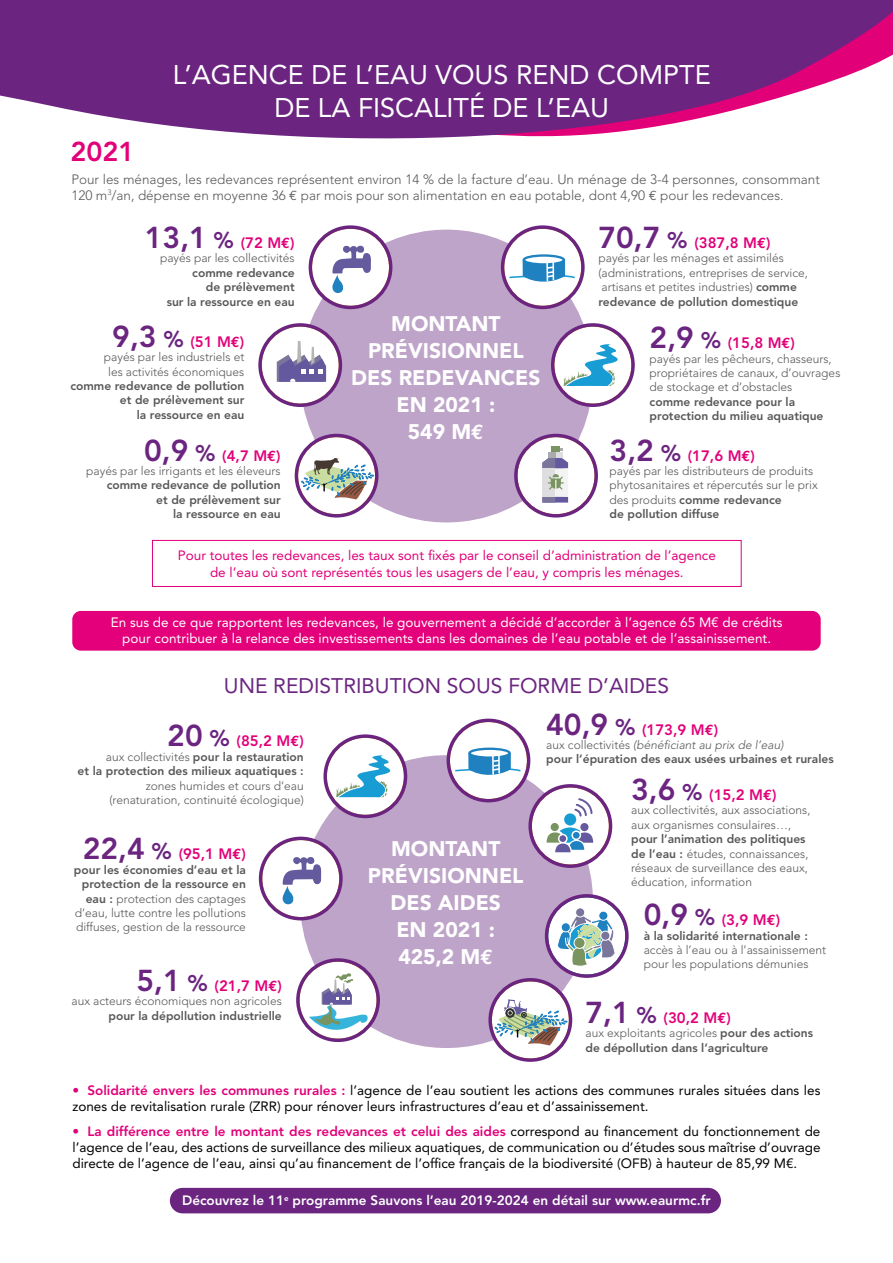
<style>
.page{position:relative;width:893px;height:1263px;background:#fff}
.page>*{position:absolute;margin:0;border:0;box-sizing:border-box;transform-origin:0 0}
.t1{font:27px/32.4px "Avenir";color:#fff;text-align:center}
.t2{font:800 27px "Avenir LT Std";color:#e20079}
.t3{font:900 21px/27px "Avenir LT Std";color:#fff;text-align:center}
.t4{font:21px "Avenir LT Std";color:#6b2580}
.t5{font:800 15px "Avenir LT Std";color:#e20079}
.t6{font:13.5px/16.2px "Avenir LT Std";color:#000}
.t7{font:300 13.5px/16.2px "Avenir LT Std";color:#58585a}
.t8{font:13.5px/16.2px "Avenir LT Std";color:#fff;text-align:center}
.t9{font:13.5px/16.2px "Avenir LT Std";color:#e20079;text-align:center}
.t10{font:800 13.5px "Avenir LT Std";color:#fff}
.t11{font:300 12px/14.4px "Avenir LT Std";color:#58585a}
.t12{font:800 12px/14.4px "Avenir LT Std";color:#58585a;text-align:right}
.s1{font-family:"Euro Mono";font-weight:400}
.s2{font-size:30px;color:#6b2580}
.s3{font-size:22.5px;color:#6b2580}
.s4{font-family:"Euro Mono";font-weight:700}
.s5{font-weight:800}
.s6{font-weight:300}
.s7{font-weight:300;font-style:italic}
.s8{color:#e20079}
.s9{font-weight:800;color:#e20079}
</style>
<div class="page">
<svg style="left:0;top:0;width:893px;height:139px;background:#844090"></svg>
<div style="left:72px;top:611px;width:749px;height:40px;background:#e3007a;border-radius:9px"></div>
<div style="left:300px;top:755px;width:293px;height:293px;background:#bea4c9;border-radius:50%"></div>
<svg style="left:261px;top:838px;width:79px;height:81px"></svg>
<div style="left:259px;top:837px;width:84px;height:83px;border:3px solid #6b2580;border-radius:50%"></div>
<svg style="left:325px;top:736px;width:81px;height:80px"></svg>
<div style="left:323px;top:734px;width:84px;height:84px;border:3px solid #6b2580;border-radius:50%"></div>
<svg style="left:298px;top:960px;width:80px;height:80px"></svg>
<div style="left:296px;top:958px;width:84px;height:84px;border:3px solid #6b2580;border-radius:50%"></div>
<svg style="left:448px;top:720px;width:163px;height:146px"></svg>
<div style="left:528px;top:784px;width:84px;height:84px;border:3px solid #6b2580;border-radius:50%"></div>
<svg style="left:490px;top:896px;width:137px;height:164px"></svg>
<div style="left:488px;top:978px;width:84px;height:84px;border:3px solid #6b2580;border-radius:50%"></div>
<div style="left:152px;top:540px;width:590px;height:47px;border:1px solid #e20079"></div>
<div style="left:300px;top:230px;width:293px;height:292px;background:#bea4c9;border-radius:50%"></div>
<svg style="left:310px;top:228px;width:81px;height:79px"></svg>
<div style="left:309px;top:225px;width:83px;height:84px;border:3px solid #6b2580;border-radius:50%"></div>
<svg style="left:553px;top:325px;width:80px;height:80px"></svg>
<div style="left:551px;top:323px;width:84px;height:84px;border:3px solid #6b2580;border-radius:50%"></div>
<svg style="left:503px;top:227px;width:80px;height:80px"></svg>
<div style="left:501px;top:225px;width:84px;height:84px;border:3px solid #6b2580;border-radius:50%"></div>
<svg style="left:516px;top:435px;width:80px;height:81px"></svg>
<div style="left:514px;top:434px;width:84px;height:83px;border:3px solid #6b2580;border-radius:50%"></div>
<svg style="left:296px;top:435px;width:81px;height:81px"></svg>
<div style="left:295px;top:434px;width:83px;height:83px;border:3px solid #6b2580;border-radius:50%"></div>
<svg style="left:260px;top:325px;width:80px;height:80px"></svg>
<div style="left:258px;top:323px;width:84px;height:84px;border:3px solid #6b2580;border-radius:50%"></div>
<div style="left:170px;top:1188px;width:551px;height:25px;background:#6b2580;border-radius:13px"></div>
<h1 class="t1" style="left:173px;top:58px;width:539px">L’AGENCE DE L’EAU VOUS REND COMPTE<br>DE LA FISCALITÉ DE L’EAU</h1>
<h1 class="t2" style="left:70px;top:135px;width:66px">2021</h1>
<p class="t7" style="left:71px;top:171px;width:750px">Pour les ménages, les redevances représentent environ 14 % de la facture d’eau. Un ménage de 3-4 personnes, consommant<br>120 m<sup>3</sup>/an, dépense en moyenne 36 <span class="s1">€</span> par mois pour son alimentation en eau potable, dont 4,90 <span class="s1">€</span> pour les redevances.</p>
<p class="t5" style="left:598px;top:234px;width:174px"><span class="s2">70,7</span> <span class="s3">%</span> (387,8 M<span class="s4">€</span>)</p>
<p class="t11" style="left:598px;top:251px;width:211px">payés par les ménages et assimilés (administrations, entreprises de service, artisans et petites industries) <span class="s5">comme redevance de pollution domestique</span></p>
<p class="t5" style="left:145px;top:234px;width:151px"><span class="s2">13,1</span> <span class="s3">%</span> (72 M<span class="s4">€</span>)</p>
<p class="t11" style="left:160px;top:251px;width:136px">payés par les collectivités</p>
<p class="t12" style="left:167px;top:266px;width:129px">comme redevance<br>de prélèvement<br>sur la ressource en eau</p>
<p class="t5" style="left:112px;top:333px;width:134px"><span class="s2">9,3</span> <span class="s3">%</span> (51 M<span class="s4">€</span>)</p>
<p class="t11" style="left:104px;top:350px;width:142px;text-align:center">payés par les industriels et les activités économiques</p>
<p class="t12" style="left:70px;top:379px;width:175px">comme redevance de pollution et de prélèvement sur<br>la ressource en eau</p>
<p class="t5" style="left:144px;top:447px;width:138px"><span class="s2">0,9</span> <span class="s3">%</span> (4,7 M<span class="s4">€</span>)</p>
<p class="t11" style="left:86px;top:464px;width:196px">payés par les irrigants et les éleveurs</p>
<p class="t12" style="left:107px;top:478px;width:176px">comme redevance de pollution et de prélèvement sur<br>la ressource en eau</p>
<h2 class="t3" style="left:351px;top:310px;width:191px">MONTANT<br>PRÉVISIONNEL<br>DES REDEVANCES<br>EN 2021 :<br>549 M<span class="s4">€</span></h2>
<p class="t5" style="left:650px;top:334px;width:147px"><span class="s2">2,9</span> <span class="s3">%</span> (15,8 M<span class="s4">€</span>)</p>
<p class="t11" style="left:650px;top:351px;width:192px">payés par les pêcheurs, chasseurs, propriétaires de canaux, d’ouvrages de stockage et d’obstacles</p>
<p class="t12" style="left:650px;top:394px;width:175px;text-align:left">comme redevance pour la protection du milieu aquatique</p>
<p class="t5" style="left:610px;top:447px;width:147px"><span class="s2">3,2</span> <span class="s3">%</span> (17,6 M<span class="s4">€</span>)</p>
<p class="t11" style="left:610px;top:464px;width:210px">payés par les distributeurs de produits phytosanitaires et répercutés sur le prix des produits <span class="s5">comme redevance<br>de pollution diffuse</span></p>
<p class="t9" style="left:178px;top:548px;width:540px">Pour toutes les redevances, les taux sont fixés par le conseil d’administration de l’agence de l’eau où sont représentés tous les usagers de l’eau, y compris les ménages.</p>
<p class="t8" style="left:111px;top:614px;width:673px">En sus de ce que rapportent les redevances, le gouvernement a décidé d’accorder à l’agence 65 M€ de crédits pour contribuer à la relance des investissements dans les domaines de l’eau potable et de l’assainissement.</p>
<h2 class="t4" style="left:224px;top:674px;width:447px">UNE REDISTRIBUTION SOUS FORME D’AIDES</h2>
<p class="t5" style="left:167px;top:732px;width:138px"><span class="s2">20</span> <span class="s3">%</span> (85,2 M<span class="s4">€</span>)</p>
<p class="t12" style="left:78px;top:749px;width:228px"><span class="s6">aux collectivités</span> pour la restauration<br>et la protection des milieux aquatiques :</p>
<p class="t11" style="left:110px;top:778px;width:196px;text-align:right">zones humides et cours d’eau (renaturation, continuité écologique)</p>
<p class="t5" style="left:83px;top:845px;width:165px"><span class="s2">22,4</span> <span class="s3">%</span> (95,1 M<span class="s4">€</span>)</p>
<p class="t11" style="left:74px;top:862px;width:173px;text-align:right"><span class="s5">pour les économies d’eau et la protection de la ressource en eau :</span> protection des captages d’eau, lutte contre les pollutions diffuses, gestion de la ressource</p>
<p class="t5" style="left:136px;top:977px;width:147px"><span class="s2">5,1</span> <span class="s3">%</span> (21,7 M<span class="s4">€</span>)</p>
<p class="t11" style="left:72px;top:994px;width:212px">aux acteurs économiques non agricoles</p>
<p class="t12" style="left:108px;top:1008px;width:175px">pour la dépollution industrielle</p>
<h2 class="t3" style="left:368px;top:835px;width:157px">MONTANT<br>PRÉVISIONNEL<br>DES AIDES<br>EN 2021 :<br>425,2 M<span class="s4">€</span></h2>
<p class="t5" style="left:546px;top:720px;width:174px"><span class="s2">40,9</span> <span class="s3">%</span> (173,9 M<span class="s4">€</span>)</p>
<p class="t12" style="left:546px;top:737px;width:289px;text-align:left"><span class="s6">aux collectivités</span> <span class="s7">(bénéficiant au prix de l’eau)<br></span>pour l’épuration des eaux usées urbaines et rurales</p>
<p class="t5" style="left:631px;top:786px;width:147px"><span class="s2">3,6</span> <span class="s3">%</span> (15,2 M<span class="s4">€</span>)</p>
<p class="t11" style="left:631px;top:803px;width:181px">aux collectivités, aux associations, aux organismes consulaires…,</p>
<p class="t11" style="left:631px;top:832px;width:179px"><span class="s5">pour l’animation des politiques de l’eau :</span> études, connaissances, réseaux de surveillance des eaux, éducation, information</p>
<p class="t5" style="left:644px;top:911px;width:138px"><span class="s2">0,9</span> <span class="s3">%</span> (3,9 M<span class="s4">€</span>)</p>
<p class="t12" style="left:644px;top:928px;width:166px">à la solidarité internationale :</p>
<p class="t11" style="left:644px;top:943px;width:184px">accès à l’eau ou à l’assainissement pour les populations démunies</p>
<p class="t5" style="left:585px;top:1009px;width:147px"><span class="s2">7,1</span> <span class="s3">%</span> (30,2 M<span class="s4">€</span>)</p>
<p class="t12" style="left:585px;top:1026px;width:229px;text-align:left"><span class="s6">aux exploitants agricoles</span> pour des actions de dépollution dans l’agriculture</p>
<p class="t6" style="left:72px;top:1082px;width:749px"><span class="s8">•</span> <span class="s9">Solidarité envers les communes rurales :</span> l’agence de l’eau soutient les actions des communes rurales situées dans les zones de revitalisation rurale (ZRR) pour rénover leurs infrastructures d’eau et d’assainissement.</p>
<p class="t6" style="left:72px;top:1123px;width:750px;text-align:justify"><span class="s8">•</span> <span class="s9">La différence entre le montant des redevances et celui des aides</span> correspond au financement du fonctionnement de l’agence de l’eau, des actions de surveillance des milieux aquatiques, de communication ou d’études sous maîtrise d’ouvrage directe de l’agence de l’eau, ainsi qu’au financement de l’office français de la biodiversité (OFB) à hauteur de 85,99 M€.</p>
<p class="t10" style="left:182px;top:1193px;width:530px">Découvrez le 11<sup>e</sup> programme Sauvons l’eau 2019-2024 en détail sur www.eaurmc.fr</p>
</div>
